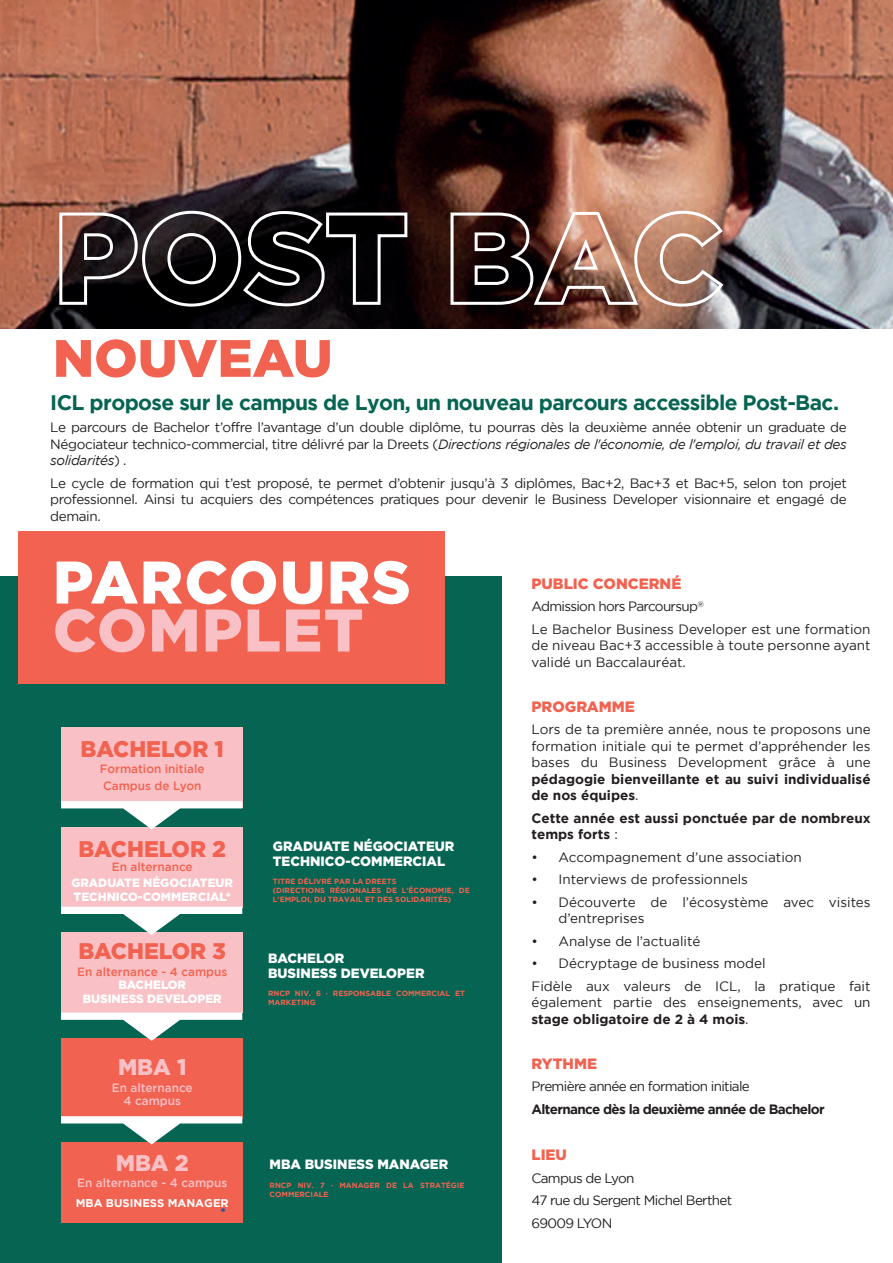
<style>
.page{position:relative;width:893px;height:1263px;background:#fff}
.page>*{position:absolute;margin:0;border:0;box-sizing:border-box;transform-origin:0 0}
.t1{font:900 60px "Gotham";letter-spacing:.025em;color:#fff}
.t2{font:900 60px "Gotham";letter-spacing:.025em;color:#f9c0c6}
.t3{font:900 52.5px "Gotham";color:#f16350}
.t4{font:900 22.65px "Gotham";color:#f16350}
.t5{font:900 22.65px "Gotham";color:#f9c0c6}
.t6{font:700 21px "Gotham";letter-spacing:-.03em;color:#066452}
.t7{font:900 15px "Gotham";color:#f16350}
.t8{font:13.5px/16.5px "Gotham";color:#231f20}
.t9{font:700 13.5px/16.5px "Gotham";color:#231f20}
.t10{font:900 13.5px/15px "Gotham";color:#fff}
.t11{font:13.5px/22.5px "Gotham";letter-spacing:-.05em;color:#231f20}
.t12{font:700 13.5px "Gotham";letter-spacing:-.05em;color:#231f20}
.t13{font:900 12px/13.5px "Gotham";color:#fff;text-align:center}
.t14{font:500 12px/16.5px "Gotham";color:#f16350}
.t15{font:500 12px/13.5px "Gotham";color:#f9c0c6;text-align:center}
.t16{font:700 11.25px "Gotham";color:#fff}
.t17{font:900 11.25px "Gotham";color:#0a54a6}
.t18{font:700 7.5px/9px "Gotham";color:#f16350}
.s1{font-style:italic}
.s2{font-weight:400}
.s3{font-weight:700}
</style>
<div class="page">
<img style="left:0;top:0;width:893px;height:328px">
<svg style="left:58px;top:209px;width:351px;height:99px;background:#312c2e"></svg>
<svg style="left:449px;top:209px;width:276px;height:99px;background:#836155"></svg>
<div style="left:0;top:576px;width:501px;height:687px;background:#066452"></div>
<div style="left:19px;top:531px;width:426px;height:153px;background:#f16350"></div>
<div style="left:61px;top:1142px;width:181px;height:80px;background:#f16350"></div>
<div style="left:61px;top:1038px;width:181px;height:80px;background:#f16350"></div>
<svg style="left:61px;top:1116px;width:181px;height:28px"></svg>
<div style="left:61px;top:932px;width:181px;height:81px;background:#f9c0c6"></div>
<svg style="left:61px;top:1012px;width:181px;height:29px"></svg>
<div style="left:61px;top:827px;width:181px;height:80px;background:#f9c0c6"></div>
<svg style="left:61px;top:907px;width:181px;height:28px"></svg>
<div style="left:61px;top:727px;width:181px;height:81px;background:#f9c0c6"></div>
<svg style="left:61px;top:801px;width:181px;height:28px"></svg>
<h2 class="t3" style="left:53px;top:328px;width:281px">NOUVEAU</h2>
<h3 class="t6" style="left:50px;top:390px;width:790px">ICL propose sur le campus de Lyon, un nouveau parcours accessible Post-Bac.</h3>
<p class="t8" style="left:50px;top:419px;width:798px;text-align:justify">Le parcours de Bachelor t’offre l’avantage d’un double diplôme, tu pourras dès la deuxième année obtenir un graduate de Négociateur technico-commercial, titre délivré par la Dreets (<span class="s1">Directions régionales de l'économie, de l'emploi, du travail et des solidarités</span>) .</p>
<p class="t8" style="left:50px;top:474px;width:798px;text-align:justify">Le cycle de formation qui t’est proposé, te permet d’obtenir jusqu’à 3 diplômes, Bac+2, Bac+3 et Bac+5, selon ton projet professionnel. Ainsi tu acquiers des compétences pratiques pour devenir le Business Developer visionnaire et engagé de demain.</p>
<h1 class="t1" style="left:53px;top:548px;width:359px">PARCOURS</h1>
<h1 class="t2" style="left:53px;top:596px;width:312px">COMPLET</h1>
<h3 class="t4" style="left:81px;top:735px;width:145px">BACHELOR 1</h3>
<p class="t14" style="left:100px;top:760px;width:106px">Formation initiale<br>Campus de Lyon</p>
<h3 class="t4" style="left:78px;top:836px;width:149px">BACHELOR 2</h3>
<p class="t14" style="left:112px;top:858px;width:82px">En alternance</p>
<p class="t13" style="left:72px;top:876px;width:163px;text-align:left">GRADUATE NÉGOCIATEUR<br>TECHNICO-COMMERCIAL*</p>
<h3 class="t4" style="left:78px;top:938px;width:149px">BACHELOR 3</h3>
<p class="t14" style="left:77px;top:963px;width:152px">En alternance - 4 campus</p>
<p class="t13" style="left:83px;top:978px;width:141px">BACHELOR<br>BUSINESS DEVELOPER</p>
<h3 class="t5" style="left:118px;top:1054px;width:70px">MBA 1</h3>
<p class="t15" style="left:112px;top:1080px;width:82px">En alternance<br>4 campus</p>
<h3 class="t5" style="left:116px;top:1149px;width:74px">MBA 2</h3>
<p class="t15" style="left:77px;top:1176px;width:152px">En alternance - 4 campus</p>
<p class="t16" style="left:76px;top:1196px;width:154px">MBA BUSINESS MANAGER</p>
<p class="t17" style="left:221px;top:1205px;width:6px">*</p>
<p class="t10" style="left:273px;top:838px;width:183px">GRADUATE NÉGOCIATEUR<br>TECHNICO-COMMERCIAL</p>
<p class="t18" style="left:273px;top:877px;width:198px">TITRE DÉLIVRÉ PAR LA DREETS<br>(DIRECTIONS RÉGIONALES DE L'ÉCONOMIE, DE<br>L'EMPLOI, DU TRAVAIL ET DES SOLIDARITÉS)</p>
<p class="t10" style="left:268px;top:950px;width:158px">BACHELOR<br>BUSINESS DEVELOPER</p>
<p class="t18" style="left:268px;top:989px;width:198px">RNCP NIV. 6 · RESPONSABLE COMMERCIAL ET<br>MARKETING</p>
<p class="t10" style="left:270px;top:1156px;width:180px">MBA BUSINESS MANAGER</p>
<p class="t18" style="left:270px;top:1180px;width:196px">RNCP NIV. 7 · MANAGER DE LA STRATÉGIE<br>COMMERCIALE</p>
<p class="t7" style="left:531px;top:575px;width:151px">PUBLIC CONCERNÉ</p>
<p class="t8" style="left:531px;top:595px;width:341px;line-height:22.5px">Admission hors Parcoursup<sup>®<br></sup>Le Bachelor Business Developer est une formation</p>
<p class="t8" style="left:531px;top:637px;width:341px">de niveau Bac+3 accessible à toute personne ayant validé un Baccalauréat.</p>
<p class="t7" style="left:531px;top:698px;width:105px">PROGRAMME</p>
<p class="t8" style="left:531px;top:721px;width:341px;text-align:justify">Lors de ta première année, nous te proposons une formation initiale qui te permet d’appréhender les bases du Business Development grâce à une</p>
<p class="t9" style="left:531px;top:770px;width:341px">pédagogie bienveillante et au suivi individualisé de nos équipes<span class="s2">.</span></p>
<p class="t9" style="left:531px;top:809px;width:341px">Cette année est aussi ponctuée par de nombreux temps forts <span class="s2">:</span></p>
<p class="t8" style="left:531px;top:849px;width:272px">• Accompagnement d’une association</p>
<p class="t8" style="left:531px;top:871px;width:218px">• Interviews de professionnels</p>
<p class="t8" style="left:558px;top:894px;width:314px;text-indent:-27px">• Découverte de l’écosystème avec visites d’entreprises</p>
<p class="t8" style="left:531px;top:933px;width:171px">• Analyse de l’actualité</p>
<p class="t8" style="left:531px;top:952px;width:341px;line-height:22.5px">• Décryptage de business model<br>Fidèle aux valeurs de ICL, la pratique fait</p>
<p class="t8" style="left:531px;top:994px;width:341px">également partie des enseignements, avec un <span class="s3">stage obligatoire de 2 à 4 mois</span>.</p>
<p class="t7" style="left:531px;top:1055px;width:67px">RYTHME</p>
<p class="t11" style="left:531px;top:1075px;width:220px">Première année en formation initiale</p>
<p class="t12" style="left:531px;top:1101px;width:295px">Alternance dès la deuxième année de Bachelor</p>
<p class="t7" style="left:531px;top:1146px;width:37px">LIEU</p>
<p class="t11" style="left:531px;top:1167px;width:202px">Campus de Lyon<br>47 rue du Sergent Michel Berthet<br>69009 LYON</p>
</div>
